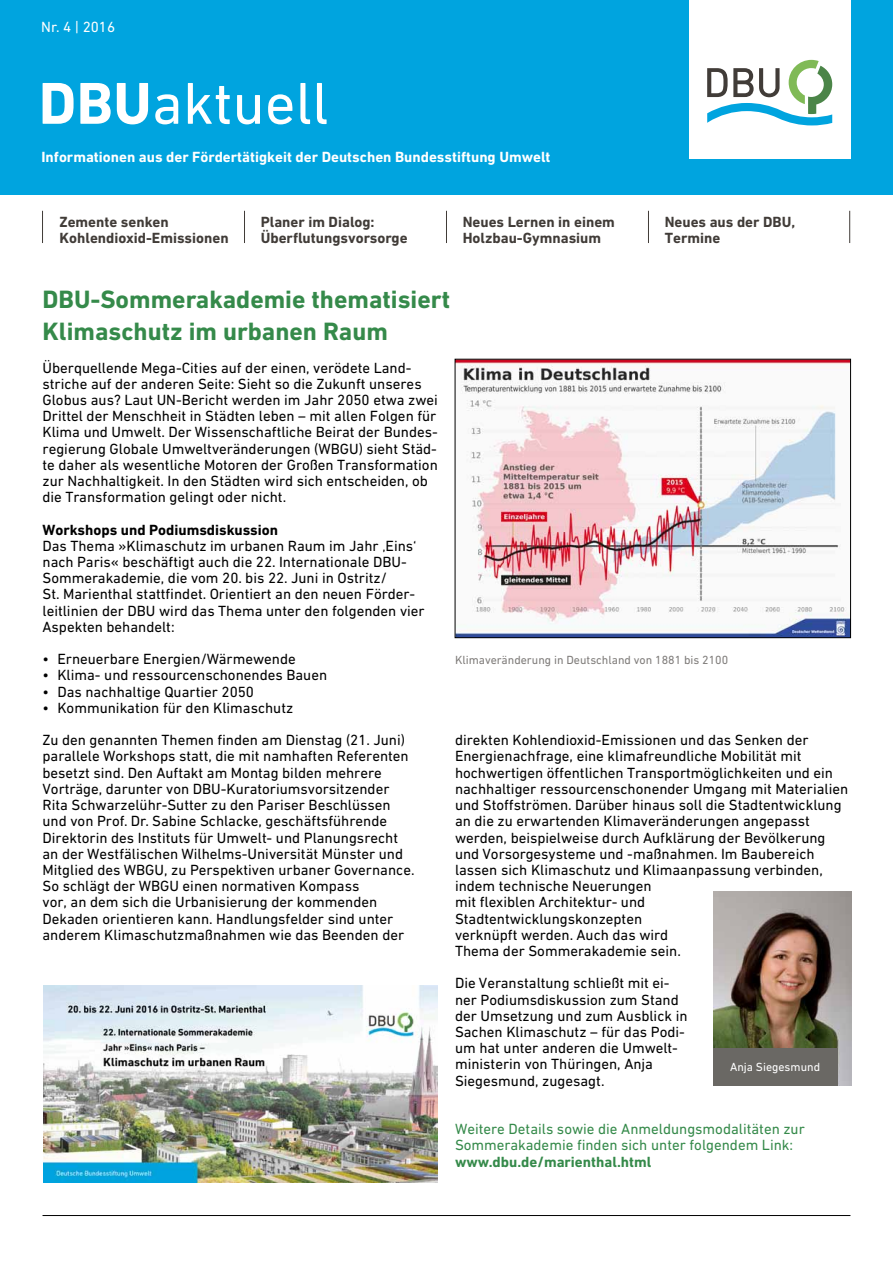
<style>
.page{position:relative;width:893px;height:1263px;background:#fff}
.page>*{position:absolute;margin:0;border:0;box-sizing:border-box;transform-origin:0 0}
.t1{font:60px "DIN Next W1 G";color:#fff}
.t2{font:700 25.5px/32.4px "DIN Next W1 G";color:#358a4a}
.t3{font:15px/16.2px "DIN Next W1 G";color:#000}
.t4{font:700 15px/16.2px "DIN Next W1 G";color:#413c38}
.t5{font:15px/16.2px "DIN Next W1 G";color:#358a4a}
.t6{font:700 15px "DIN Next W1 G";color:#fff}
.t7{font:700 15px "DIN Next W1 G";color:#000}
.t8{font:700 15px "DIN Next W1 G";color:#358a4a}
.t9{font:15px "DIN Next W1 G";color:#fff}
.t10{font:12px "DIN Next W1 G";color:#7f7c7a}
.t11{font:12px "DIN Next W1 G";color:#fff}
.s1{font-weight:700}
</style>
<div class="page">
<hr style="left:43px;top:1215px;width:807px;height:1px;background:#000">
<img style="left:457px;top:361px;width:392px;height:275px">
<div style="left:455px;top:359px;width:396px;height:279px;border:1px solid #000"></div>
<img style="left:43px;top:985px;width:394px;height:198px">
<img style="left:713px;top:891px;width:138px;height:194px">
<div style="left:713px;top:1048px;width:124px;height:37px;background:#6a6864"></div>
<hr style="left:244px;top:211px;width:1px;height:32px;background:#413c38">
<hr style="left:446px;top:211px;width:1px;height:32px;background:#413c38">
<hr style="left:648px;top:211px;width:1px;height:32px;background:#413c38">
<hr style="left:42px;top:211px;width:1px;height:32px;background:#413c38">
<hr style="left:849px;top:211px;width:1px;height:32px;background:#413c38">
<div style="left:0;top:0;width:893px;height:194px;background:#00a4df"></div>
<div style="left:689px;top:0;width:161px;height:159px;background:#fff"></div>
<svg style="left:707px;top:60px;width:125px;height:65px"></svg>
<p class="t9" style="left:41px;top:19px;width:75px">Nr. 4 | 2016</p>
<h1 class="t1" style="left:39px;top:69px;width:292px"><span class="s1">DBU</span>aktuell</h1>
<p class="t6" style="left:41px;top:148px;width:510px">Informationen aus der Fördertätigkeit der Deutschen Bundesstiftung Umwelt</p>
<p class="t4" style="left:60px;top:214px;width:171px">Zemente senken<br>Kohlendioxid-Emissionen</p>
<p class="t4" style="left:463px;top:214px;width:154px">Neues Lernen in einem<br>Holzbau-Gymnasium</p>
<p class="t4" style="left:261px;top:214px;width:148px">Planer im Dialog:<br>Überflutungsvorsorge</p>
<h2 class="t2" style="left:43px;top:283px;width:409px">DBU-Sommerakademie thematisiert<br>Klimaschutz im urbanen Raum</h2>
<p class="t4" style="left:665px;top:214px;width:132px">Neues aus der DBU,<br>Termine</p>
<p class="t3" style="left:43px;top:359px;width:397px">Überquellende Mega-Cities auf der einen, verödete Land&shy;striche auf der anderen Seite: Sieht so die Zukunft unseres Globus aus? Laut UN-Bericht werden im Jahr 2050 etwa zwei Drittel der Menschheit in Städten leben – mit allen Folgen für Klima und Umwelt. Der Wissenschaftliche Beirat der Bundes&shy;regierung Globale Umweltveränderungen (WBGU) sieht Städ&shy;te daher als wesentliche Motoren der Großen Transformation zur Nachhaltigkeit. In den Städten wird sich entscheiden, ob die Transformation gelingt oder nicht.</p>
<p class="t7" style="left:43px;top:521px;width:237px">Workshops und Podiumsdiskussion</p>
<p class="t3" style="left:43px;top:537px;width:384px">Das Thema »Klimaschutz im urbanen Raum im Jahr ‚Eins‘ nach Paris« beschäftigt auch die 22. Internationale DBU-Sommerakademie, die vom 20. bis 22. Juni in Ostritz/<br>St. Marienthal stattfindet. Orientiert an den neuen Förder&shy;leitlinien der DBU wird das Thema unter den folgenden vier Aspekten behandelt:</p>
<p class="t3" style="left:43px;top:651px;width:255px">• Erneuerbare Energien/Wärmewende</p>
<p class="t3" style="left:43px;top:667px;width:286px">• Klima- und ressourcenschonendes Bauen</p>
<p class="t3" style="left:43px;top:683px;width:213px">• Das nachhaltige Quartier 2050</p>
<p class="t3" style="left:43px;top:691px;width:364px;line-height:32.4px">• Kommunikation für den Klimaschutz<br>Zu den genannten Themen finden am Dienstag (21. Juni)</p>
<p class="t3" style="left:43px;top:748px;width:373px">parallele Workshops statt, die mit namhaften Referenten besetzt sind. Den Auftakt am Montag bilden mehrere Vorträge, darunter von DBU-Kuratoriumsvorsitzender Rita Schwarzelühr-Sutter zu den Pariser Beschlüssen und von Prof. Dr. Sabine Schlacke, geschäftsführende Direktorin des Instituts für Umwelt- und Planungsrecht an der Westfälischen Wilhelms-Universität Münster und Mitglied des WBGU, zu Perspektiven urbaner Governance.<br>So schlägt der WBGU einen normativen Kompass<br>vor, an dem sich die Urbanisierung der kommenden Dekaden orientieren kann. Handlungsfelder sind unter anderem Klimaschutzmaßnahmen wie das Beenden der</p>
<p class="t10" style="left:455px;top:653px;width:275px">Klimaveränderung in Deutschland von 1881 bis 2100</p>
<p class="t3" style="left:455px;top:732px;width:395px">direkten Kohlendioxid-Emissionen und das Senken der Energienachfrage, eine klimafreundliche Mobilität mit hochwertigen öffentlichen Transportmöglichkeiten und ein nachhaltiger ressourcenschonender Umgang mit Materialien und Stoffströmen. Darüber hinaus soll die Stadtentwicklung an die zu erwartenden Klimaveränderungen angepasst werden, beispielweise durch Aufklärung der Bevölkerung und Vorsorgesysteme und -maßnahmen. Im Baubereich lassen sich Klimaschutz und Klimaanpassung verbinden, indem technische Neuerungen<br>mit flexiblen Architektur- und<br>Stadtentwicklungskonzepten<br>verknüpft werden. Auch das wird<br>Thema der Sommerakademie sein.</p>
<p class="t3" style="left:455px;top:975px;width:234px">Die Veranstaltung schließt mit ei&shy;ner Podiumsdiskussion zum Stand der Umsetzung und zum Ausblick in<br>Sachen Klimaschutz – für das Podi&shy;um hat unter anderen die Umwelt&shy;ministerin von Thüringen, Anja<br>Siegesmund, zugesagt.</p>
<p class="t5" style="left:455px;top:1121px;width:351px">Weitere Details sowie die Anmeldungsmodalitäten zur<br>Sommerakademie finden sich unter folgendem Link:</p>
<p class="t8" style="left:455px;top:1153px;width:198px">www.dbu.de/marienthal.html</p>
<p class="t11" style="left:730px;top:1060px;width:92px">Anja Siegesmund</p>
</div>
